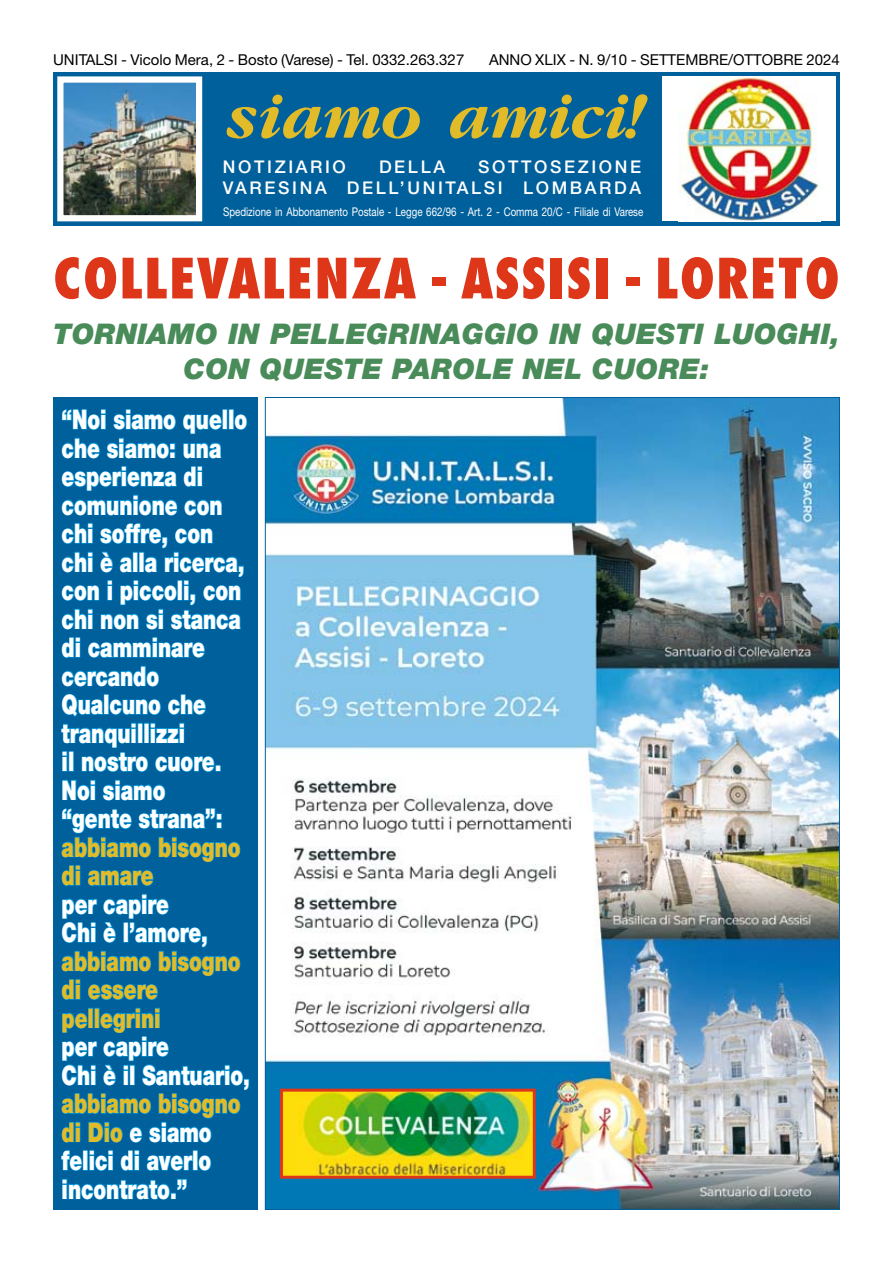
<style>
.page{position:relative;width:893px;height:1263px;background:#fff}
.page>*{position:absolute;margin:0;border:0;box-sizing:border-box;transform-origin:0 0}
.t1{font:italic 700 67.2px "Garamond";color:#e2bb29}
.t2{font:800 condensed 54px "Futura";letter-spacing:.02em;color:#dd3619}
.t3{font:italic 900 28.5px/34.5px "Helvetica Neue";letter-spacing:.005em;color:#498b59;text-align:center}
.t4{font:900 27px/28.5px "Helvetica Neue";color:#fff;scale:.75 1}
.t5{font:900 27px/28.5px "Helvetica Neue";color:#e2bb29;scale:.75 1}
.t6{font:500 17.55px/20.4px "Helvetica Neue";letter-spacing:.15em;color:#fff;text-align:right}
.t7{font:15px "Helvetica Neue";color:#000}
.t8{font:12px "Helvetica Neue";color:#fff;scale:.81 1}
.s1{color:#e2bb29}
</style>
<div class="page">
<div style="left:53px;top:72px;width:787px;height:153px;background:#00609c"></div>
<img style="left:64px;top:83px;width:131px;height:131px">
<div style="left:57px;top:76px;width:145px;height:145px;border:6px solid #fff"></div>
<div style="left:662px;top:76px;width:174px;height:145px;background:#fff"></div>
<img style="left:679px;top:76px;width:140px;height:145px">
<div style="left:53px;top:397px;width:204px;height:813px;background:#00609c"></div>
<svg style="left:62px;top:409px;width:44px;height:21px"></svg>
<svg style="left:113px;top:409px;width:63px;height:21px"></svg>
<svg style="left:183px;top:414px;width:39px;height:20px"></svg>
<div style="left:223px;top:409px;width:4px;height:20px;border:1px solid #009ee0"></div>
<div style="left:229px;top:409px;width:5px;height:20px;border:1px solid #009ee0"></div>
<svg style="left:235px;top:414px;width:12px;height:16px"></svg>
<svg style="left:62px;top:438px;width:38px;height:20px"></svg>
<svg style="left:107px;top:438px;width:68px;height:20px"></svg>
<svg style="left:183px;top:443px;width:39px;height:15px"></svg>
<svg style="left:184px;top:466px;width:18px;height:21px"></svg>
<svg style="left:62px;top:466px;width:116px;height:49px"></svg>
<svg style="left:184px;top:500px;width:38px;height:15px"></svg>
<svg style="left:62px;top:523px;width:182px;height:106px"></svg>
<svg style="left:62px;top:637px;width:18px;height:21px"></svg>
<svg style="left:88px;top:637px;width:117px;height:21px"></svg>
<svg style="left:62px;top:666px;width:97px;height:20px"></svg>
<svg style="left:62px;top:694px;width:42px;height:23px"></svg>
<div style="left:104px;top:694px;width:5px;height:20px;border:1px solid #009ee0"></div>
<svg style="left:110px;top:699px;width:51px;height:16px"></svg>
<svg style="left:168px;top:694px;width:38px;height:21px"></svg>
<svg style="left:61px;top:723px;width:159px;height:49px"></svg>
<svg style="left:62px;top:780px;width:33px;height:20px"></svg>
<svg style="left:103px;top:780px;width:63px;height:20px"></svg>
<svg style="left:62px;top:808px;width:179px;height:78px"></svg>
<svg style="left:62px;top:894px;width:179px;height:106px"></svg>
<svg style="left:62px;top:1008px;width:187px;height:134px"></svg>
<svg style="left:61px;top:1150px;width:21px;height:21px"></svg>
<div style="left:83px;top:1150px;width:5px;height:20px;border:1px solid #009ee0"></div>
<svg style="left:90px;top:1150px;width:23px;height:21px"></svg>
<svg style="left:121px;top:1150px;width:18px;height:21px"></svg>
<svg style="left:147px;top:1155px;width:46px;height:16px"></svg>
<div style="left:193px;top:1150px;width:5px;height:20px;border:1px solid #009ee0"></div>
<svg style="left:199px;top:1155px;width:12px;height:16px"></svg>
<svg style="left:63px;top:1179px;width:124px;height:20px"></svg>
<img style="left:267px;top:399px;width:571px;height:809px">
<img style="left:284px;top:1093px;width:248px;height:82px">
<div style="left:280px;top:1089px;width:256px;height:90px;border:3px solid #dd3619"></div>
<p class="t7" style="left:53px;top:51px;width:413px">Unitalsi - Vicolo Mera, 2 - Bosto (Varese) - Tel. 0332.263.327</p>
<p class="t7" style="left:489px;top:51px;width:255px">anno XLIX - N. 9/10 - SETTEMBRE/OTTO</p>
<p class="t7" style="left:773px;top:51px;width:68px">BRE 2024</p>
<h1 class="t1" style="left:223px;top:80px;width:420px">siamo amici!</h1>
<p class="t6" style="left:223px;top:157px;width:125px">NOTIZIARIO</p>
<p class="t6" style="left:379px;top:157px;width:68px">DELLA</p>
<p class="t6" style="left:223px;top:157px;width:420px">SOTTOSEZIONE<br>VARESINA DELL’UNITALSI LOMBARDA</p>
<p class="t8" style="left:223px;top:205px;width:520px">Spedizione in Abbonamento Postale - Legge 662/96 - Art. 2 - Comma 20/C - Filiale di Varese</p>
<h2 class="t2" style="left:53px;top:244px;width:788px">COLLEVALENZA - ASSISI - LORETO</h2>
<p class="t3" style="left:53px;top:316px;width:788px">TORNIAMO IN PELLEGRINAGGIO IN QUESTI LUOGHI,<br>CON QUESTE PAROLE NEL CUORE:</p>
<p class="t4" style="left:62px;top:405px;width:249px">“Noi siamo quello che siamo: una esperienza di comunione con chi soffre, con chi è alla ricerca, con i piccoli, con chi non si stanca di camminare cercando<br>Qualcuno che tranquillizzi<br>il nostro cuore.<br>Noi siamo<br>“gente strana”:</p>
<p class="t5" style="left:62px;top:833px;width:240px">abbiamo bisogno di amare</p>
<p class="t4" style="left:62px;top:890px;width:197px">per capire<br>Chi è l’amore,</p>
<p class="t5" style="left:62px;top:947px;width:240px">abbiamo bisogno di essere pellegrini</p>
<p class="t4" style="left:62px;top:1032px;width:253px">per capire<br>Chi è il Santuario,</p>
<p class="t4" style="left:62px;top:1089px;width:240px"><span class="s1">abbiamo bisogno di Dio</span> e siamo felici di averlo incontrato.”</p>
</div>
